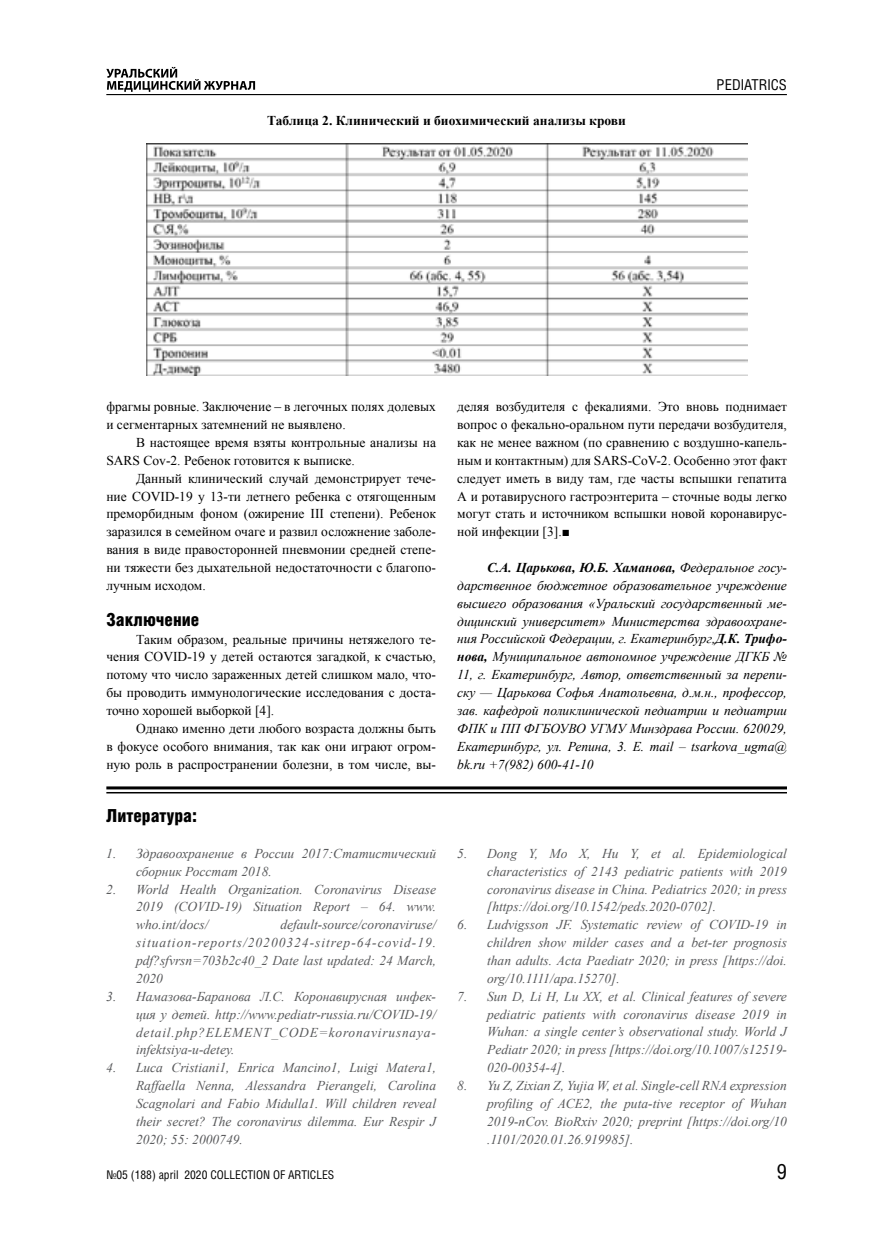
<style>
.page{position:relative;width:872px;height:1234px;background:#fff}
.page>*{position:absolute;margin:0;border:0;box-sizing:border-box;transform-origin:0 0}
.t1{font:21px "Helios Cond";color:#000}
.t2{font:900 18px "Helios Cond";color:#000}
.t3{font:15px "Helios Cond";color:#000}
.t4{font:italic 13.5px/17.9px "Times New Roman";color:#58595b;text-align:justify}
.t5{font:13.5px/17.9px "Times New Roman";color:#000;text-align:justify}
.t6{font:italic 13.5px/17.9px "Times New Roman";color:#000;text-align:justify}
.t7{font:700 13.5px "Times New Roman";color:#000}
.t8{font:12px "Helios Cond";color:#000}
.s1{font-weight:700}
</style>
<div class="page">
<hr style="left:106px;top:94px;width:681px;height:1px;background:#000">
<svg style="left:106px;top:67px;width:149px;height:25px"></svg>
<img style="left:146px;top:143px;width:601px;height:232px">
<hr style="left:106px;top:786px;width:681px;height:3px;background:#000">
<hr style="left:106px;top:791px;width:681px;height:2px;background:#000">
<p class="t7" style="left:267px;top:112px;width:360px">Таблица 2. Клинический и биохимический анализы крови</p>
<p class="t3" style="left:716px;top:75px;width:72px">PEDIATRICS</p>
<p class="t5" style="left:106px;top:397px;width:331px">фрагмы ровные. Заключение – в легочных полях долевых и сегментарных затемнений не выявлено.</p>
<p class="t5" style="left:106px;top:433px;width:331px;text-indent:30px">В настоящее время взяты контрольные анализы на<br>SARS Cov-2. Ребенок готовится к выписке.</p>
<p class="t5" style="left:106px;top:469px;width:331px;text-indent:30px">Данный клинический случай демонстрирует тече&shy;ние COVID-19 у 13-ти летнего ребенка с отягощенным преморбидным фоном (ожирение III степени). Ребенок заразился в семейном очаге и развил осложнение заболе&shy;вания в виде правосторонней пневмонии средней степе&shy;ни тяжести без дыхательной недостаточности с благопо&shy;лучным исходом.</p>
<h2 class="t2" style="left:106px;top:609px;width:95px">Заключение</h2>
<p class="t5" style="left:106px;top:629px;width:331px;text-indent:30px">Таким образом, реальные причины нетяжелого те&shy;чения COVID-19 у детей остаются загадкой, к счастью, потому что число зараженных детей слишком мало, что&shy;бы проводить иммунологические исследования с доста&shy;точно хорошей выборкой [4].</p>
<p class="t5" style="left:106px;top:719px;width:331px;text-indent:30px">Однако именно дети любого возраста должны быть в фокусе особого внимания, так как они играют огром&shy;ную роль в распространении болезни, в том числе, вы-</p>
<h2 class="t2" style="left:106px;top:805px;width:92px">Литература:</h2>
<p class="t4" style="left:136px;top:843px;width:301px;text-indent:-30px">1. Здравоохранение в России 2017:Статистический сборник Росстат 2018.</p>
<p class="t4" style="left:136px;top:879px;width:301px;text-indent:-30px">2. World Health Organization. Coronavirus Disease 2019 (COVID-19) Situation Report – 64. www. who.int/docs/</p>
<p class="t4" style="left:136px;top:915px;width:302px;text-indent:144px">default-source/coronaviruse/ situation-reports/20200324-sitrep-64-covid-19. pdf?sfvrsn=703b2c40_2 Date last updated: 24 March, 2020</p>
<p class="t4" style="left:136px;top:986px;width:301px;text-indent:-30px">3. Намазова-Баранова Л.С. Коронавирусная инфек&shy;ция у детей. http://www.pediatr-russia.ru/COVID-19/ detail.php?ELEMENT_CODE=koronavirusnaya&shy;infektsiya-u-detey.</p>
<p class="t4" style="left:136px;top:1058px;width:301px;text-indent:-30px">4. Luca Cristiani1, Enrica Mancino1, Luigi Matera1, Raffaella Nenna, Alessandra Pierangeli, Carolina Scagnolari and Fabio Midulla1. Will children reveal their secret? The coronavirus dilemma. Eur Respir J 2020; 55: 2000749.</p>
<p class="t8" style="left:106px;top:1167px;width:229px">№05 (188) april 2020 COLLECTION OF ARTICLES</p>
<p class="t5" style="left:457px;top:397px;width:331px">деляя возбудителя с фекалиями. Это вновь поднимает вопрос о фекально-оральном пути передачи возбудителя, как не менее важном (по сравнению с воздушно-капель&shy;ным и контактным) для SARS-CoV-2. Особенно этот факт следует иметь в виду там, где часты вспышки гепатита А и ротавирусного гастроэнтерита – сточные воды легко могут стать и источником вспышки новой коронавирус&shy;ной инфекции [3].■</p>
<p class="t6" style="left:457px;top:558px;width:331px;text-indent:30px"><span class="s1">С.А. Царькова, Ю.Б. Хаманова,</span> Федеральное госу&shy;дарственное бюджетное образовательное учреждение высшего образования «Уральский государственный ме&shy;дицинский университет» Министерства здравоохране&shy;ния Российской Федерации, г. Екатеринбург,<span class="s1">Д.К. Трифо&shy;нова,</span> Муниципальное автономное учреждение ДГКБ № 11, г. Екатеринбург, Автор, ответственный за перепи&shy;ску — Царькова Софья Анатольевна, д.м.н., профессор, зав. кафедрой поликлинической педиатрии и педиатрии ФПК и ПП ФГБОУВО УГМУ Минздрава России. 620029, Екатеринбург, ул. Репина, 3. E. mail – tsarkova_ugma@ bk.ru +7(982) 600-41-10</p>
<p class="t4" style="left:487px;top:843px;width:301px;text-indent:-30px">5. Dong Y, Mo X, Hu Y, et al. Epidemiological characteristics of 2143 pediatric patients with 2019 coronavirus disease in China. Pediatrics 2020; in press [https://doi.org/10.1542/peds.2020-0702].</p>
<p class="t4" style="left:487px;top:915px;width:301px;text-indent:-30px">6. Ludvigsson JF. Systematic review of COVID-19 in children show milder cases and a bet-ter prognosis than adults. Acta Paediatr 2020; in press [https://doi. org/10.1111/apa.15270].</p>
<p class="t4" style="left:487px;top:986px;width:301px;text-indent:-30px">7. Sun D, Li H, Lu XX, et al. Clinical features of severe pediatric patients with coronavirus disease 2019 in Wuhan: a single center’s observational study. World J Pediatr 2020; in press [https://doi.org/10.1007/s12519- 020-00354-4].</p>
<p class="t4" style="left:487px;top:1075px;width:301px;text-indent:-30px">8. Yu Z, Zixian Z, Yujia W, et al. Single-cell RNA expression profiling of ACE2, the puta-tive receptor of Wuhan 2019-nCov. BioRxiv 2020; preprint [https://doi.org/10 .1101/2020.01.26.919985].</p>
<h1 class="t1" style="left:777px;top:1158px;width:12px">9</h1>
</div>
